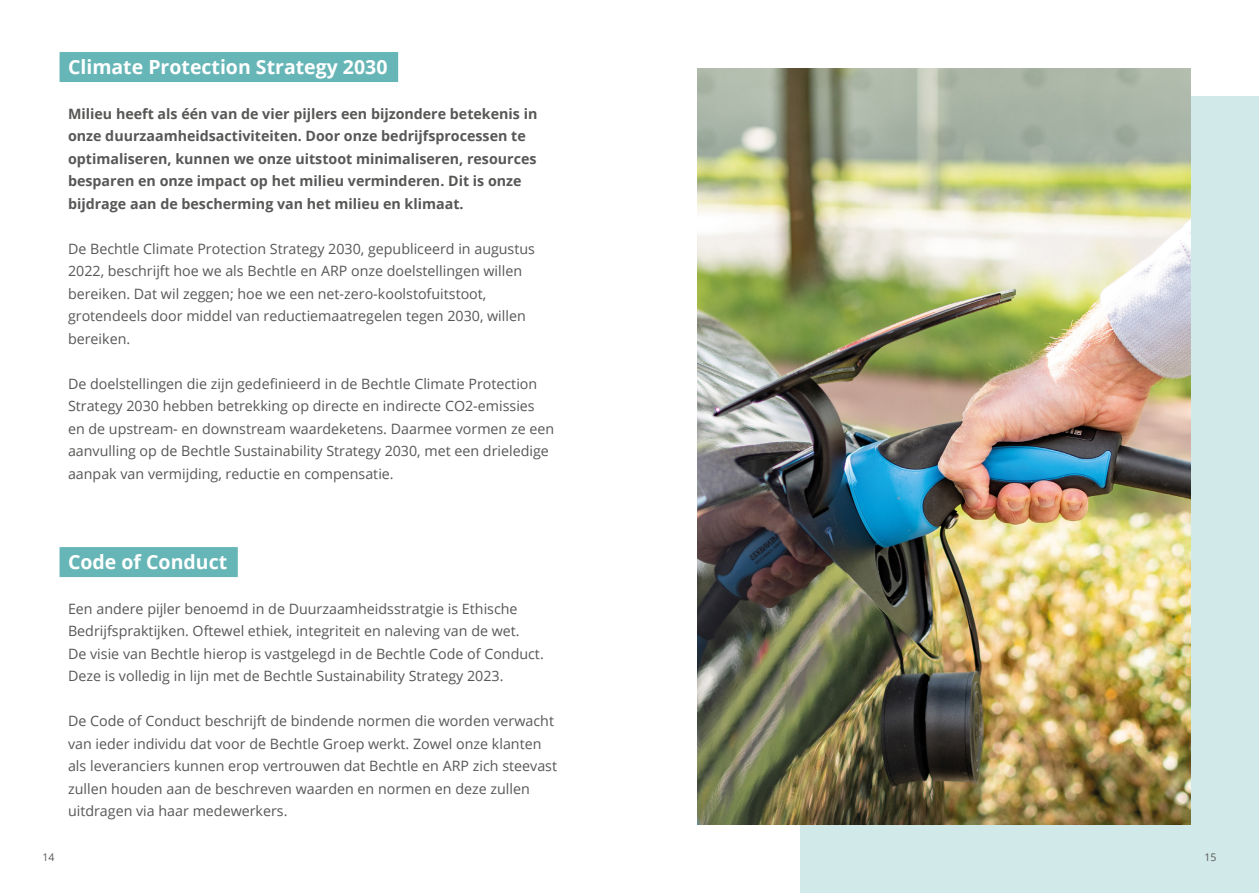
<style>
.page{position:relative;width:1259px;height:893px;background:#fff}
.page>*{position:absolute;margin:0;border:0;box-sizing:border-box;transform-origin:0 0}
.t1{font:700 19.5px "Open Sans";color:#fff}
.t2{font:14.25px/22.5px "Open Sans";color:#575756}
.t3{font:700 14.25px/22.5px "Open Sans";color:#575756}
.t4{font:10.5px "Open Sans";color:#575756}
</style>
<div class="page">
<div style="left:60px;top:52px;width:338px;height:30px;background:#67b6b7"></div>
<div style="left:60px;top:547px;width:178px;height:30px;background:#67b6b7"></div>
<div style="left:801px;top:96px;width:458px;height:797px;background:#d1e9e8"></div>
<img style="left:697px;top:68px;width:494px;height:757px">
<h1 class="t1" style="left:68px;top:53px;width:321px">Climate Protection Strategy 2030</h1>
<p class="t3" style="left:68px;top:102px;width:471px">Milieu heeft als één van de vier pijlers een bijzondere betekenis in onze duurzaamheidsactiviteiten. Door onze bedrijfsprocessen te optimaliseren, kunnen we onze uitstoot minimaliseren, resources besparen en onze impact op het milieu verminderen. Dit is onze bijdrage aan de bescherming van het milieu en klimaat.</p>
<p class="t2" style="left:68px;top:237px;width:468px">De Bechtle Climate Protection Strategy 2030, gepubliceerd in augustus 2022, beschrijft hoe we als Bechtle en ARP onze doelstellingen willen bereiken. Dat wil zeggen; hoe we een net-zero-koolstofuitstoot, grotendeels door middel van reductiemaatregelen tegen 2030, willen bereiken.</p>
<p class="t2" style="left:68px;top:372px;width:487px">De doelstellingen die zijn gedefinieerd in de Bechtle Climate Protection Strategy 2030 hebben betrekking op directe en indirecte CO2-emissies en de upstream- en downstream waardeketens. Daarmee vormen ze een aanvulling op de Bechtle Sustainability Strategy 2030, met een drieledige aanpak van vermijding, reductie en compensatie.</p>
<h1 class="t1" style="left:68px;top:548px;width:161px">Code of Conduct</h1>
<p class="t2" style="left:68px;top:597px;width:477px">Een andere pijler benoemd in de Duurzaamheidsstratgie is Ethische Bedrijfspraktijken. Oftewel ethiek, integriteit en naleving van de wet.<br>De visie van Bechtle hierop is vastgelegd in de Bechtle Code of Conduct.<br>Deze is volledig in lijn met de Bechtle Sustainability Strategy 2023.</p>
<p class="t2" style="left:68px;top:709px;width:490px">De Code of Conduct beschrijft de bindende normen die worden verwacht van ieder individu dat voor de Bechtle Groep werkt. Zowel onze klanten als leveranciers kunnen erop vertrouwen dat Bechtle en ARP zich steevast zullen houden aan de beschreven waarden en normen en deze zullen uitdragen via haar medewerkers.</p>
<p class="t4" style="left:43px;top:850px;width:14px">14</p>
<p class="t4" style="left:1204px;top:850px;width:14px">15</p>
</div>
